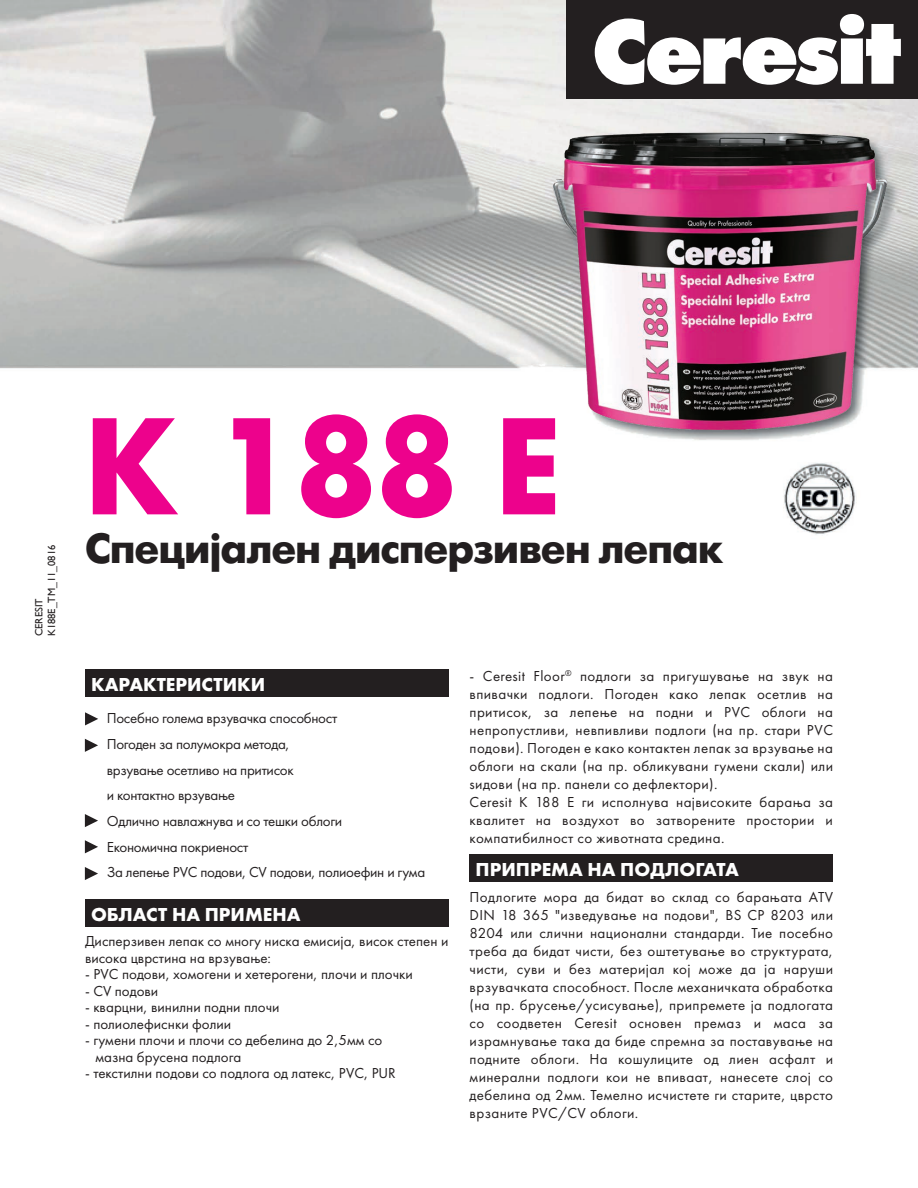
<style>
.page{position:relative;width:918px;height:1188px;background:#fff}
.page>*{position:absolute;margin:0;border:0;box-sizing:border-box;transform-origin:0 0}
.t1{font:700 127.5px "Futura";color:#ed028c;scale:.95 1}
.t2{font:700 42px "Futura Futuris";letter-spacing:-.025em;color:#231f20}
.t3{font:700 19.5px "Futura PT";color:#fff}
.t4{font:15px/18px "Futura PT";color:#231f20}
.t5{font:15px/18px "Futura PT";letter-spacing:.025em;color:#231f20}
.t6{font:15px/25.7px "Futura PT";letter-spacing:-.02em;color:#231f20}
.t7{font:10.5px/12.6px "Gill Sans";color:#231f20}
</style>
<div class="page">
<div style="left:85px;top:900px;width:363px;height:27px;background:#231f20"></div>
<img style="left:0;top:0;width:918px;height:535px">
<div style="left:85px;top:670px;width:363px;height:27px;background:#231f20"></div>
<div style="left:470px;top:854px;width:363px;height:27px;background:#231f20"></div>
<div style="left:567px;top:0;width:351px;height:98px;background:#231f20"></div>
<svg style="left:595px;top:14px;width:306px;height:60px"></svg>
<img style="left:535px;top:74px;width:369px;height:369px">
<svg style="left:85px;top:712px;width:13px;height:13px"></svg>
<svg style="left:85px;top:739px;width:13px;height:13px"></svg>
<svg style="left:85px;top:814px;width:13px;height:13px"></svg>
<svg style="left:85px;top:840px;width:13px;height:13px"></svg>
<svg style="left:85px;top:867px;width:13px;height:13px"></svg>
<p class="t7" style="left:33px;top:636px;width:93px;rotate:-90deg">CERESIT<br>K188E_TM_11_0816</p>
<h1 class="t1" style="left:85px;top:382px;width:504px">K 188 E</h1>
<h2 class="t2" style="left:85px;top:524px;width:640px">Специјален дисперзивен лепак</h2>
<h3 class="t3" style="left:91px;top:672px;width:176px">КАРАКТЕРИСТИКИ</h3>
<p class="t6" style="left:107px;top:705px;width:320px">Посебно голема врзувачка способност<br>Погоден за полумокра метода,<br>врзување осетливо на притисок<br>и контактно врзување<br>Одлично навлажнува и со тешки облоги<br>Економична покриеност<br>За лепење PVC подови, CV подови, полиоефин и гума</p>
<h3 class="t3" style="left:91px;top:902px;width:211px">ОБЛАСТ НА ПРИМЕНА</h3>
<p class="t4" style="left:85px;top:933px;width:365px;line-height:16.5px">Дисперзивен лепак со многу ниска емисија, висок степен и висока цврстина на врзување:</p>
<p class="t4" style="left:85px;top:965px;width:329px">- PVC подови, хомогени и хетерогени, плочи и плочки</p>
<p class="t4" style="left:85px;top:982px;width:75px">- CV подови</p>
<p class="t4" style="left:85px;top:998px;width:196px">- кварцни, винилни подни плочи</p>
<p class="t4" style="left:85px;top:1015px;width:148px">- полиолефиснки фолии</p>
<p class="t4" style="left:96px;top:1032px;width:288px;line-height:16.5px;text-indent:-10px">- гумени плочи и плочи со дебелина до 2,5мм со мазна брусена подлога</p>
<p class="t4" style="left:85px;top:1064px;width:312px">- текстилни подови со подлога од латекс, PVC, PUR</p>
<p class="t5" style="left:470px;top:667px;width:365px">- Ceresit Floor<sup>®</sup> подлоги за пригушување на звук на впивачки подлоги. Погоден како лепак осетлив на притисок, за лепење на подни и PVC облоги на непропустливи, невпивливи подлоги (на пр. стари PVC подови). Погоден е како контактен лепак за врзување на облоги на скали (на пр. обликувани гумени скали) или ѕидови (на пр. панели со дефлектори).<br>Ceresit K 188 E ги исполнува највисоките барања за квалитет на воздухот во затворените простории и компатибилност со животната средина.</p>
<h3 class="t3" style="left:476px;top:857px;width:265px">ПРИПРЕМА НА ПОДЛОГАТА</h3>
<p class="t4" style="left:470px;top:888px;width:365px;text-align:justify">Подлогите мора да бидат во склад со барањата ATV DIN 18 365 "изведување на подови", BS CP 8203 или 8204 или слични национални стандарди. Тие посебно треба да бидат чисти, без оштетување во структурата, чисти, суви и без материјал кој може да ја наруши врзувачката способност. После механичката обработка (на пр. брусење/усисување), припремете ја подлогата со соодветен Ceresit основен премаз и маса за израмнување така да биде спремна за поставување на подните облоги. На кошулиците од лиен асфалт и минерални подлоги кои не впиваат, нанесете слој со дебелина од 2мм. Темелно исчистете ги старите, цврсто врзаните PVC/CV облоги.</p>
</div>
